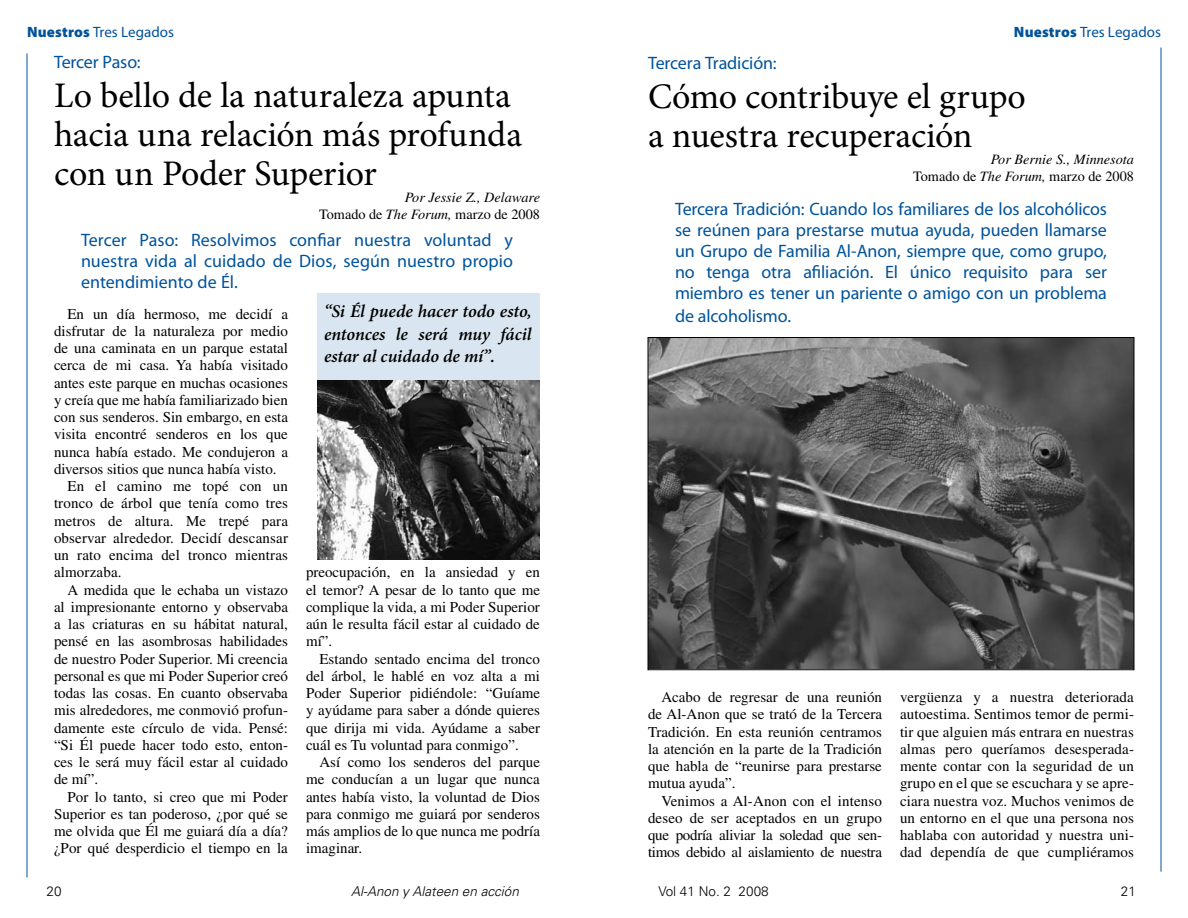
<style>
.page{position:relative;width:1188px;height:918px;background:#fff}
.page>*{position:absolute;margin:0;border:0;box-sizing:border-box;transform-origin:0 0}
.t1{font:36px/39px "Minion Pro";letter-spacing:-.01em;color:#000}
.t2{font:18px/21.3px "Myriad Pro";letter-spacing:-.005em;color:#00539b;text-align:justify}
.t3{font:italic 600 18px/22.5px "Minion Pro";letter-spacing:-.005em;color:#000;text-align:justify}
.t4{font:15px/17.2px "Times";color:#000;text-align:justify}
.t5{font:15px "Myriad Pro";color:#00539b}
.t6{font:italic 14.25px/17.2px "Times";color:#000;text-align:right}
.t7{font:italic 300 13.5px "Univers";color:#000}
.t8{font:300 13.5px "Univers";color:#000}
.s1{font-weight:900}
.s2{font-style:normal}
</style>
<div class="page">
<hr style="left:27px;top:53px;width:1px;height:825px;background:#00539b">
<hr style="left:1161px;top:48px;width:1px;height:824px;background:#00539b">
<img style="left:318px;top:379px;width:222px;height:180px">
<img style="left:650px;top:339px;width:482px;height:329px">
<div style="left:648px;top:337px;width:486px;height:333px;border:1px solid #000"></div>
<div style="left:318px;top:293px;width:222px;height:86px;background:#d9e5f0"></div>
<p class="t5" style="left:27px;top:24px;width:149px"><span class="s1">Nuestros</span> Tres Legados</p>
<p class="t2" style="left:54px;top:51px;width:88px">Tercer Paso:</p>
<h1 class="t1" style="left:54px;top:76px;width:470px">Lo bello de la naturaleza apunta hacia una relación más profunda con un Poder Superior</h1>
<p class="t6" style="left:319px;top:188px;width:222px">Por Jessie Z., Delaware<br><span class="s2">Tomado de</span> The Forum, <span class="s2">marzo de 2008</span></p>
<p class="t2" style="left:81px;top:230px;width:434px">Tercer Paso: Resolvimos confiar nuestra voluntad y nuestra vida al cuidado de Dios, según nuestro propio entendimiento de Él.</p>
<p class="t4" style="left:68px;top:305px;width:222px">En un día hermoso, me decidí a</p>
<p class="t4" style="left:54px;top:322px;width:236px">disfrutar de la naturaleza por medio</p>
<p class="t4" style="left:54px;top:339px;width:236px">de una caminata en un parque estatal</p>
<p class="t4" style="left:54px;top:357px;width:235px">cerca de mi casa. Ya había visitado</p>
<p class="t4" style="left:54px;top:374px;width:235px">antes este parque en muchas ocasiones</p>
<p class="t4" style="left:54px;top:391px;width:235px">y creía que me había familiarizado bien</p>
<p class="t4" style="left:54px;top:408px;width:236px">con sus senderos. Sin embargo, en esta</p>
<p class="t4" style="left:54px;top:426px;width:235px">visita encontré senderos en los que</p>
<p class="t4" style="left:54px;top:443px;width:235px">nunca había estado. Me condujeron a</p>
<p class="t4" style="left:54px;top:460px;width:224px">diversos sitios que nunca había visto.</p>
<p class="t4" style="left:68px;top:477px;width:222px">En el camino me topé con un</p>
<p class="t4" style="left:54px;top:495px;width:236px">tronco de árbol que tenía como tres</p>
<p class="t4" style="left:54px;top:512px;width:236px">metros de altura. Me trepé para</p>
<p class="t4" style="left:54px;top:529px;width:236px">observar alrededor. Decidí descansar</p>
<p class="t4" style="left:54px;top:546px;width:235px">un rato encima del tronco mientras</p>
<p class="t4" style="left:54px;top:564px;width:69px">almorzaba.</p>
<p class="t4" style="left:68px;top:581px;width:222px">A medida que le echaba un vistazo</p>
<p class="t4" style="left:54px;top:598px;width:235px">al impresionante entorno y observaba</p>
<p class="t4" style="left:54px;top:615px;width:235px">a las criaturas en su hábitat natural,</p>
<p class="t4" style="left:54px;top:633px;width:236px">pensé en las asombrosas habilidades</p>
<p class="t4" style="left:54px;top:650px;width:235px">de nuestro Poder Superior. Mi creencia</p>
<p class="t4" style="left:54px;top:667px;width:235px">personal es que mi Poder Superior creó</p>
<p class="t4" style="left:54px;top:684px;width:235px">todas las cosas. En cuanto observaba</p>
<p class="t4" style="left:54px;top:702px;width:236px">mis alrededores, me conmovió profun-</p>
<p class="t4" style="left:54px;top:719px;width:236px">damente este círculo de vida. Pensé:</p>
<p class="t4" style="left:54px;top:736px;width:236px">“Si Él puede hacer todo esto, enton-</p>
<p class="t4" style="left:54px;top:753px;width:236px">ces le será muy fácil estar al cuidado</p>
<p class="t4" style="left:54px;top:771px;width:46px">de mí”.</p>
<p class="t4" style="left:68px;top:788px;width:222px">Por lo tanto, si creo que mi Poder</p>
<p class="t4" style="left:54px;top:805px;width:235px">Superior es tan poderoso, ¿por qué se</p>
<p class="t4" style="left:54px;top:822px;width:235px">me olvida que Él me guiará día a día?</p>
<p class="t4" style="left:54px;top:840px;width:235px">¿Por qué desperdicio el tiempo en la</p>
<p class="t3" style="left:324px;top:301px;width:209px">“Si Él puede hacer todo esto, entonces le será muy fácil estar al cuidado de mí”.</p>
<p class="t4" style="left:306px;top:564px;width:236px">preocupación, en la ansiedad y en el temor? A pesar de lo tanto que me complique la vida, a mi Poder Superior aún le resulta fácil estar al cuidado de mí”.</p>
<p class="t4" style="left:306px;top:650px;width:236px;text-indent:14px">Estando sentado encima del tronco del árbol, le hablé en voz alta a mi Poder Superior pidiéndole: “Guíame y ayúdame para saber a dónde quieres que dirija mi vida. Ayúdame a saber cuál es Tu voluntad para conmigo”.</p>
<p class="t4" style="left:306px;top:753px;width:235px;text-indent:14px">Así como los senderos del parque me conducían a un lugar que nunca antes había visto, la voluntad de Dios para conmigo me guiará por senderos más amplios de lo que nunca me podría imaginar.</p>
<p class="t8" style="left:46px;top:883px;width:17px">20</p>
<p class="t7" style="left:351px;top:883px;width:169px">Al‑Anon y Alateen en acción</p>
<p class="t5" style="left:1014px;top:24px;width:149px"><span class="s1">Nuestros</span> Tres Legados</p>
<p class="t2" style="left:648px;top:53px;width:130px">Tercera Tradición:</p>
<h1 class="t1" style="left:648px;top:77px;width:379px">Cómo contribuye el grupo a nuestra recuperación</h1>
<p class="t6" style="left:913px;top:151px;width:222px">Por Bernie S., Minnesota<br><span class="s2">Tomado de</span> The Forum, <span class="s2">marzo de 2008</span></p>
<p class="t2" style="left:675px;top:199px;width:434px">Tercera Tradición: Cuando los familiares de los alcohólicos se reúnen para prestarse mutua ayuda, pueden llamarse un Grupo de Familia Al-Anon, siempre que, como grupo, no tenga otra afiliación. El único requisito para ser miembro es tener un pariente o amigo con un problema de alcoholismo.</p>
<p class="t4" style="left:648px;top:688px;width:236px;text-indent:14px">Acabo de regresar de una reunión de Al-Anon que se trató de la Tercera Tradición. En esta reunión centramos la atención en la parte de la Tradición que habla de “reunirse para prestarse mutua ayuda”.</p>
<p class="t4" style="left:648px;top:792px;width:236px;text-indent:14px">Venimos a Al-Anon con el intenso deseo de ser aceptados en un grupo que podría aliviar la soledad que sen&shy;timos debido al aislamiento de nuestra</p>
<p class="t4" style="left:900px;top:688px;width:236px">vergüenza y a nuestra deteriorada autoestima. Sentimos temor de permi&shy;tir que alguien más entrara en nuestras almas pero queríamos desesperada&shy;mente contar con la seguridad de un grupo en el que se escuchara y se apre&shy;ciara nuestra voz. Muchos venimos de un entorno en el que una persona nos hablaba con autoridad y nuestra uni&shy;dad dependía de que cumpliéramos</p>
<p class="t8" style="left:658px;top:883px;width:112px">Vol 41 No. 2 2008</p>
<p class="t8" style="left:1121px;top:883px;width:17px">21</p>
</div>
